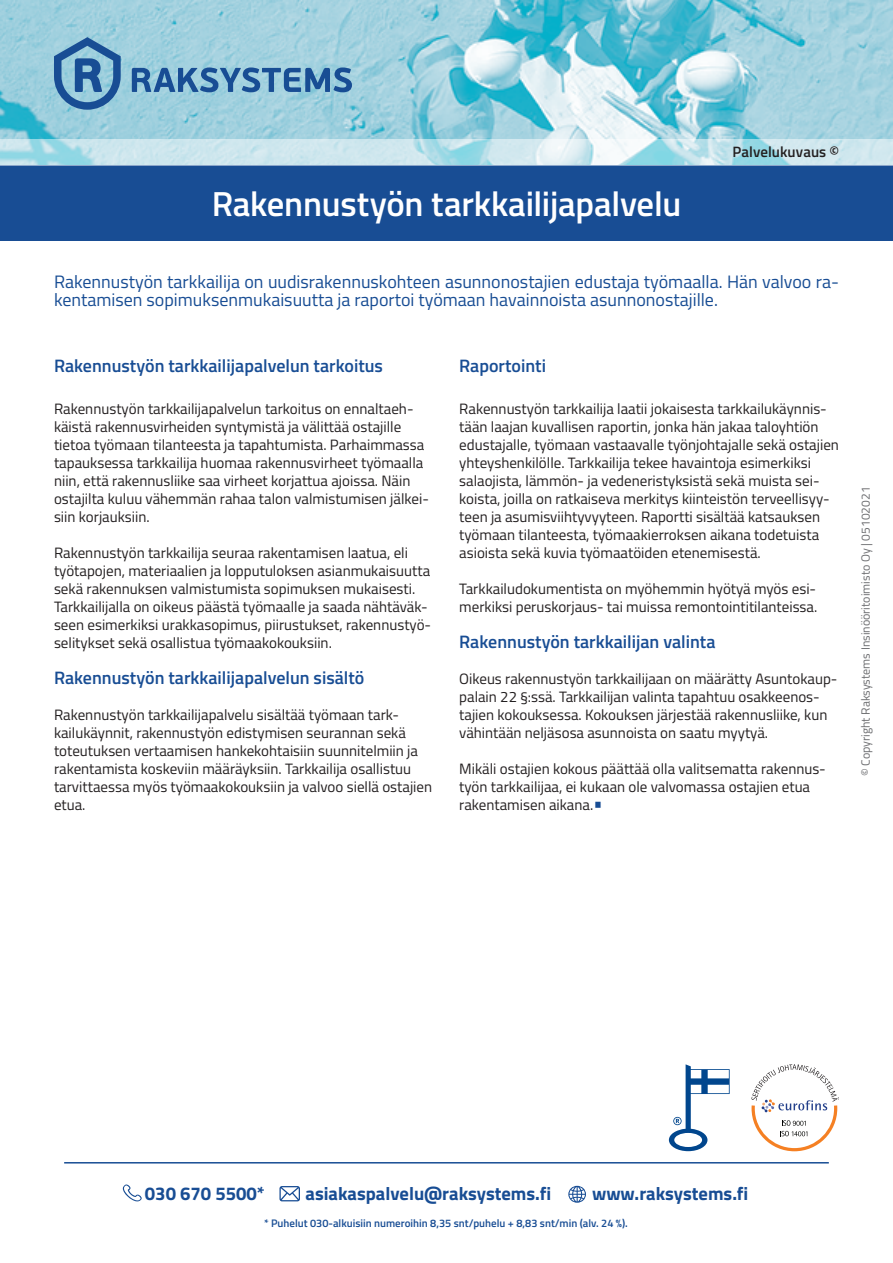
<style>
.page{position:relative;width:893px;height:1263px;background:#fff}
.page>*{position:absolute;margin:0;border:0;box-sizing:border-box;transform-origin:0 0}
.PÄÄOTSIKKO{font:600 34.8px "Titillium";letter-spacing:-.01em;color:#fff}
.ALAPALKKI2{font:700 18.6px "Titillium";color:#184d94}
.INGRESSI_UUSI{font:18px/18px "Titillium";color:#184d94}
.VÄLIOTSIKKO{font:600 18px "Titillium";color:#184d94}
.LEIPIS{font:15px/18px "Titillium";color:#231f20}
.t1{font:600 15px "Titillium";letter-spacing:.005em;color:#231f20}
.Leipis{font:12px "Titillium";color:#6c6d70}
.ALATEKSTI_PUH_HINNAT{font:600 10.95px "Titillium";color:#184d94}
.s1{font-size:21px;color:#184d94}
</style>
<div class="page">
<img style="left:0;top:0;width:893px;height:139px">
<div style="left:0;top:165px;width:893px;height:76px;background:#184d94"></div>
<svg style="left:0;top:139px;width:893px;height:26px;background:#c5e5ec"></svg>
<svg style="left:132px;top:67px;width:220px;height:25px;background:#5d90ba"></svg>
<svg style="left:54px;top:37px;width:67px;height:73px;background:#6296bd"></svg>
<svg style="left:751px;top:1064px;width:88px;height:87px"></svg>
<svg style="left:669px;top:1064px;width:61px;height:87px"></svg>
<hr style="left:64px;top:1162px;width:765px;height:1px;background:#184d94">
<svg style="left:568px;top:1186px;width:18px;height:17px"></svg>
<svg style="left:123px;top:1184px;width:19px;height:17px"></svg>
<svg style="left:279px;top:1186px;width:21px;height:15px"></svg>
<p class="PÄÄOTSIKKO" style="left:212px;top:178px;width:471px">Rakennustyön tarkkailijapalvelu</p>
<p class="t1" style="left:732px;top:141px;width:108px">Palvelukuvaus ©</p>
<p class="INGRESSI_UUSI" style="left:54px;top:272px;width:786px">Rakennustyön tarkkailija on uudisrakennuskohteen asunnonostajien edustaja työmaalla. Hän valvoo ra&shy;kentamisen sopimuksenmukaisuutta ja raportoi työmaan havainnoista asunnonostajille.</p>
<p class="VÄLIOTSIKKO" style="left:54px;top:352px;width:330px">Rakennustyön tarkkailijapalvelun tarkoitus</p>
<p class="LEIPIS" style="left:54px;top:399px;width:376px">Rakennustyön tarkkailijapalvelun tarkoitus on ennaltaeh&shy;käistä rakennusvirheiden syntymistä ja välittää ostajille tietoa työmaan tilanteesta ja tapahtumista. Parhaimmassa tapauksessa tarkkailija huomaa rakennusvirheet työmaalla niin, että rakennusliike saa virheet korjattua ajoissa. Näin ostajilta kuluu vähemmän rahaa talon valmistumisen jälkei&shy;siin korjauksiin.</p>
<p class="LEIPIS" style="left:54px;top:543px;width:379px">Rakennustyön tarkkailija seuraa rakentamisen laatua, eli työtapojen, materiaalien ja lopputuloksen asianmukaisuutta sekä rakennuksen valmistumista sopimuksen mukaisesti.<br>Tarkkailijalla on oikeus päästä työmaalle ja saada nähtäväk&shy;seen esimerkiksi urakkasopimus, piirustukset, rakennustyö&shy;selitykset sekä osallistua työmaakokouksiin.</p>
<p class="VÄLIOTSIKKO" style="left:54px;top:664px;width:312px">Rakennustyön tarkkailijapalvelun sisältö</p>
<p class="LEIPIS" style="left:54px;top:705px;width:380px">Rakennustyön tarkkailijapalvelu sisältää työmaan tark&shy;kailukäynnit, rakennustyön edistymisen seurannan sekä toteutuksen vertaamisen hankekohtaisiin suunnitelmiin ja rakentamista koskeviin määräyksiin. Tarkkailija osallistuu tarvittaessa myös työmaakokouksiin ja valvoo siellä ostajien etua.</p>
<p class="VÄLIOTSIKKO" style="left:459px;top:352px;width:88px">Raportointi</p>
<p class="LEIPIS" style="left:459px;top:399px;width:381px">Rakennustyön tarkkailija laatii jokaisesta tarkkailukäynnis&shy;tään laajan kuvallisen raportin, jonka hän jakaa taloyhtiön edustajalle, työmaan vastaavalle työnjohtajalle sekä ostajien yhteyshenkilölle. Tarkkailija tekee havaintoja esimerkiksi salaojista, lämmön- ja vedeneristyksistä sekä muista sei&shy;koista, joilla on ratkaiseva merkitys kiinteistön terveellisyy&shy;teen ja asumisviihtyvyyteen. Raportti sisältää katsauksen työmaan tilanteesta, työmaakierroksen aikana todetuista asioista sekä kuvia työmaatöiden etenemisestä.</p>
<p class="LEIPIS" style="left:459px;top:579px;width:360px">Tarkkailudokumentista on myöhemmin hyötyä myös esi&shy;merkiksi peruskorjaus- tai muissa remontointitilanteissa.</p>
<p class="VÄLIOTSIKKO" style="left:459px;top:628px;width:258px">Rakennustyön tarkkailijan valinta</p>
<p class="LEIPIS" style="left:459px;top:669px;width:380px">Oikeus rakennustyön tarkkailijaan on määrätty Asuntokaup&shy;palain 22 §:ssä. Tarkkailijan valinta tapahtuu osakkeenos&shy;tajien kokouksessa. Kokouksen järjestää rakennusliike, kun vähintään neljäsosa asunnoista on saatu myytyä.</p>
<p class="LEIPIS" style="left:459px;top:759px;width:368px">Mikäli ostajien kokous päättää olla valitsematta rakennus&shy;työn tarkkailijaa, ei kukaan ole valvomassa ostajien etua rakentamisen aikana.<span class="s1">•</span></p>
<p class="Leipis" style="left:857px;top:776px;width:291px;rotate:-90deg">© Copyright Raksystems Insinööritoimisto Oy | 05102021</p>
<p class="ALAPALKKI2" style="left:145px;top:1179px;width:121px">030 670 5500*</p>
<p class="ALAPALKKI2" style="left:306px;top:1179px;width:247px">asiakaspalvelu@raksystems.fi</p>
<p class="ALAPALKKI2" style="left:592px;top:1179px;width:158px">www.raksystems.fi</p>
<p class="ALATEKSTI_PUH_HINNAT" style="left:264px;top:1215px;width:365px">* Puhelut 030-alkuisiin numeroihin 8,35 snt/puhelu + 8,83 snt/min (alv. 24 %).</p>
</div>
